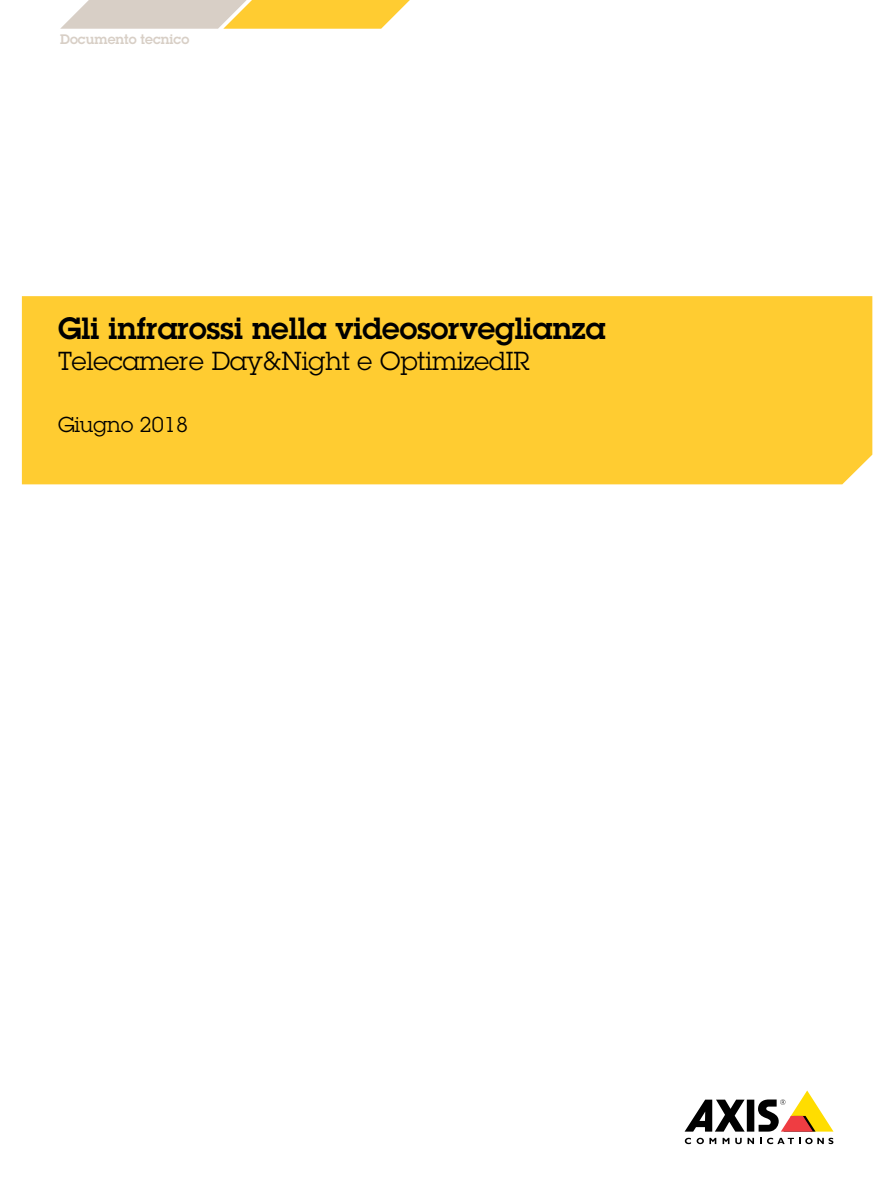
<style>
.page{position:relative;width:893px;height:1191px;background:#fff}
.page>*{position:absolute;margin:0;border:0;box-sizing:border-box;transform-origin:0 0}
.t1{font:600 30px "Lubalin Graph ECG";color:#000}
.t2{font:25.5px "Lubalin Graph ECG";color:#000}
.t3{font:21px "Lubalin Graph ECG";color:#000}
.t4{font:600 13.5px "Lubalin Graph ECG";color:#d8cfc6}
</style>
<div class="page">
<div style="left:747px;top:1099px;width:7px;height:32px;background:#000"></div>
<svg style="left:685px;top:1099px;width:60px;height:32px"></svg>
<svg style="left:758px;top:1090px;width:75px;height:41px"></svg>
<svg style="left:685px;top:1137px;width:6px;height:7px"></svg>
<svg style="left:697px;top:1137px;width:19px;height:7px"></svg>
<svg style="left:723px;top:1137px;width:6px;height:7px"></svg>
<svg style="left:735px;top:1137px;width:19px;height:7px"></svg>
<svg style="left:760px;top:1137px;width:73px;height:7px"></svg>
<svg style="left:60px;top:0;width:350px;height:29px;background:#edd289"></svg>
<div style="left:22px;top:296px;width:850px;height:188px;background:#ffcc31"></div>
<p class="t4" style="left:60px;top:30px;width:131px">Documento tecnico</p>
<p class="t1" style="left:58px;top:309px;width:549px">Gli infrarossi nella videosorveglianza</p>
<p class="t2" style="left:58px;top:345px;width:473px">Telecamere Day&amp;Night e OptimizedIR</p>
<p class="t3" style="left:58px;top:411px;width:132px">Giugno 2018</p>
</div>
